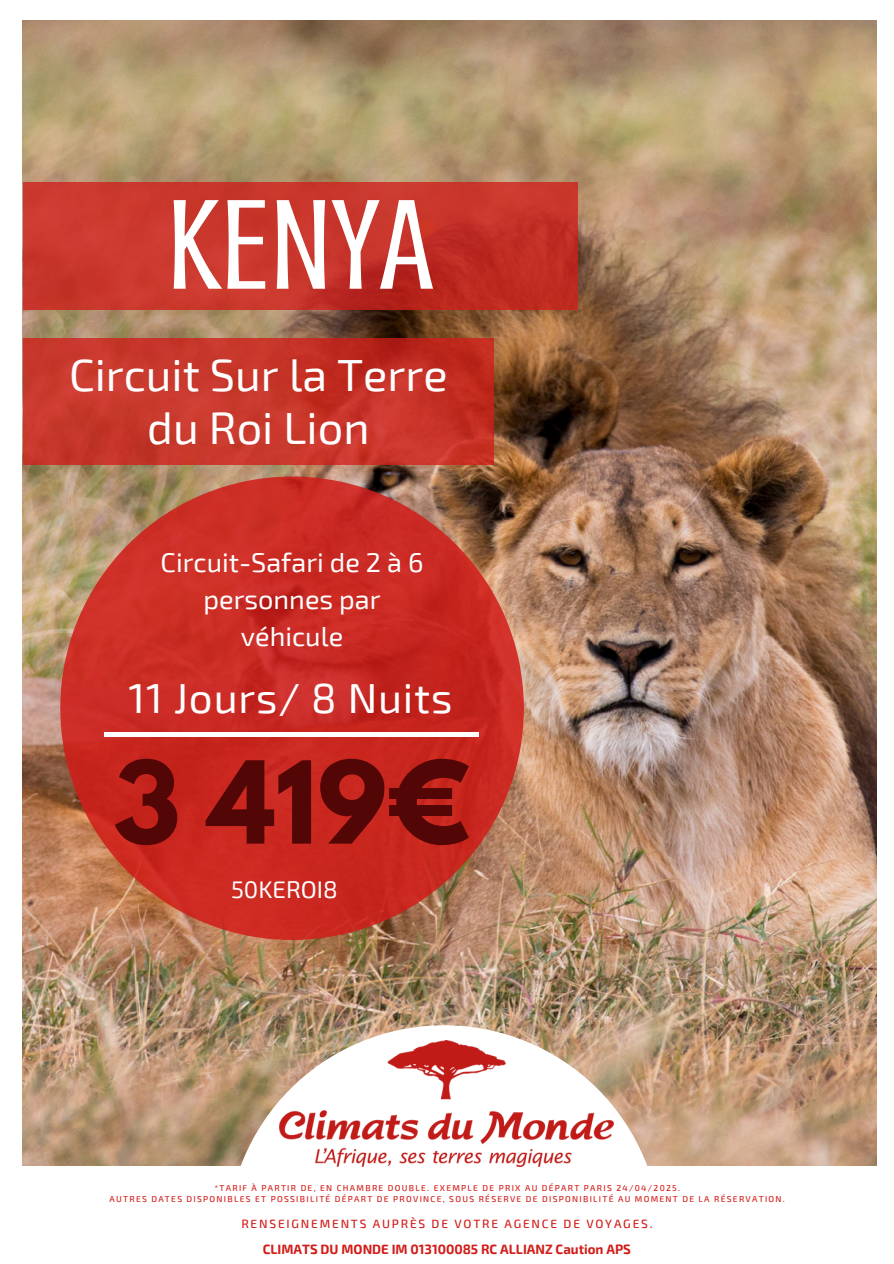
<style>
.page{position:relative;width:894px;height:1264px;background:#fff}
.page>*{position:absolute;margin:0;border:0;box-sizing:border-box;transform-origin:0 0}
.t1{font:132px "Crushed";color:#fff}
.t2{font:700 100.95px "League Spartan";color:#520605}
.t3{font:45px/52.8px "Exo 2";color:#fff;text-align:center}
.t4{font:42px "Exo 2";letter-spacing:.02em;color:#fff}
.t5{font:27px/37.2px "Exo 2";color:#fff;text-align:center}
.t6{font:24px "Exo 2";color:#fff}
.t7{font:700 13.2px "Exo 2";color:#d11d19}
.t8{font:500 12px "Exo 2";letter-spacing:.15em;color:#d11d19}
.t9{font:500 8.55px "Exo 2";letter-spacing:.15em;color:#d11d19}
</style>
<div class="page">
<img style="left:23px;top:21px;width:853px;height:1145px">
<svg style="left:23px;top:182px;width:554px;height:128px;background:#c63429"></svg>
<svg style="left:23px;top:339px;width:470px;height:126px;background:#c63429"></svg>
<svg style="left:60px;top:476px;width:463px;height:463px;background:#c33d2f"></svg>
<hr style="left:104px;top:732px;width:375px;height:4px;background:#fff">
<svg style="left:227px;top:1025px;width:434px;height:142px"></svg>
<img style="left:279px;top:1040px;width:334px;height:126px">
<p class="t1" style="left:167px;top:171px;width:267px">KENYA</p>
<h1 class="t3" style="left:69px;top:346px;width:380px">Circuit Sur la Terre du Roi Lion</h1>
<h3 class="t5" style="left:160px;top:542px;width:264px">Circuit-Safari de 2 à 6 personnes par véhicule</h3>
<p class="t4" style="left:128px;top:671px;width:325px">11 Jours/ 8 Nuits</p>
<h3 class="t2" style="left:113px;top:752px;width:359px">3 419€</h3>
<h4 class="t6" style="left:231px;top:873px;width:108px">50KEROI8</h4>
<p class="t9" style="left:214px;top:1182px;width:467px">*TARIF À PARTIR DE, EN CHAMBRE DOUBLE. EXEMPLE DE PRIX AU DÉPART PARIS 24/04/2025.</p>
<h2 class="t9" style="left:109px;top:1193px;width:676px">AUTRES DATES DISPONIBLES ET POSSIBILITÉ DÉPART DE PROVINCE, SOUS RÉSERVE DE DISPONIBILITÉ AU MOMENT DE LA RÉSERVATION.</h2>
<h5 class="t8" style="left:241px;top:1216px;width:412px">RENSEIGNEMENTS AUPRÈS DE VOTRE AGENCE DE VOYAGES.</h5>
<p class="t7" style="left:263px;top:1240px;width:369px">CLIMATS DU MONDE IM 013100085 RC ALLIANZ Caution APS</p>
</div>
